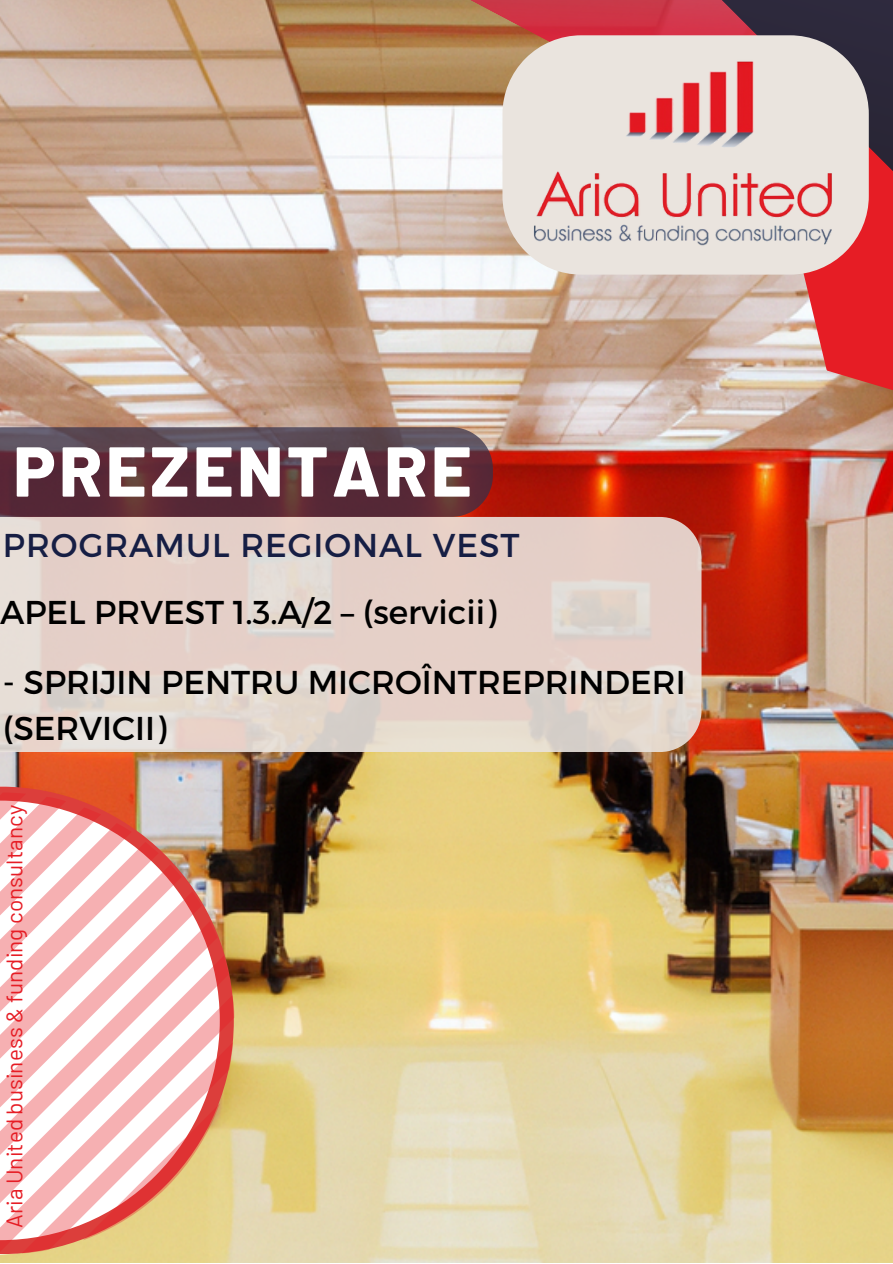
<style>
.page{position:relative;width:893px;height:1264px;background:#fff}
.page>*{position:absolute;margin:0;border:0;box-sizing:border-box;transform-origin:0 0}
.t1{font:800 70.5px "Barlow";letter-spacing:.05em;color:#fff}
.t2{font:33px/46px "Montserrat";color:#000}
.t3{font:33px "Montserrat";letter-spacing:.03em;color:#161e44}
.t4{font:22.5px "Barlow";letter-spacing:.005em;color:#e61d25}
</style>
<div class="page">
<img style="left:0;top:0;width:892px;height:1262px">
<svg style="left:769px;top:285px;width:123px;height:155px;background:#d4776d"></svg>
<svg style="left:468px;top:0;width:245px;height:167px"></svg>
<svg style="left:713px;top:0;width:179px;height:285px;background:#74313f"></svg>
<svg style="left:502px;top:35px;width:366px;height:239px;background:#dcc9c2"></svg>
<img style="left:528px;top:55px;width:314px;height:200px">
<svg style="left:0;top:792px;width:233px;height:461px"></svg>
<svg style="left:0;top:427px;width:493px;height:90px;background:#5d3540"></svg>
<svg style="left:0;top:517px;width:701px;height:235px;background:#e3d2ca"></svg>
<p class="t1" style="left:13px;top:426px;width:460px">PREZENTARE</p>
<p class="t3" style="left:3px;top:524px;width:518px">PROGRAMUL REGIONAL VEST</p>
<p class="t2" style="left:0;top:588px;width:498px">APEL PRVEST 1.3.A/2 – (servicii)</p>
<p class="t2" style="left:3px;top:657px;width:684px">- SPRIJIN PENTRU MICROÎNTREPRINDERI (SERVICII)</p>
<p class="t4" style="left:0;top:1227px;width:424px;rotate:-90deg">Aria United business &amp; funding consultancy</p>
</div>
